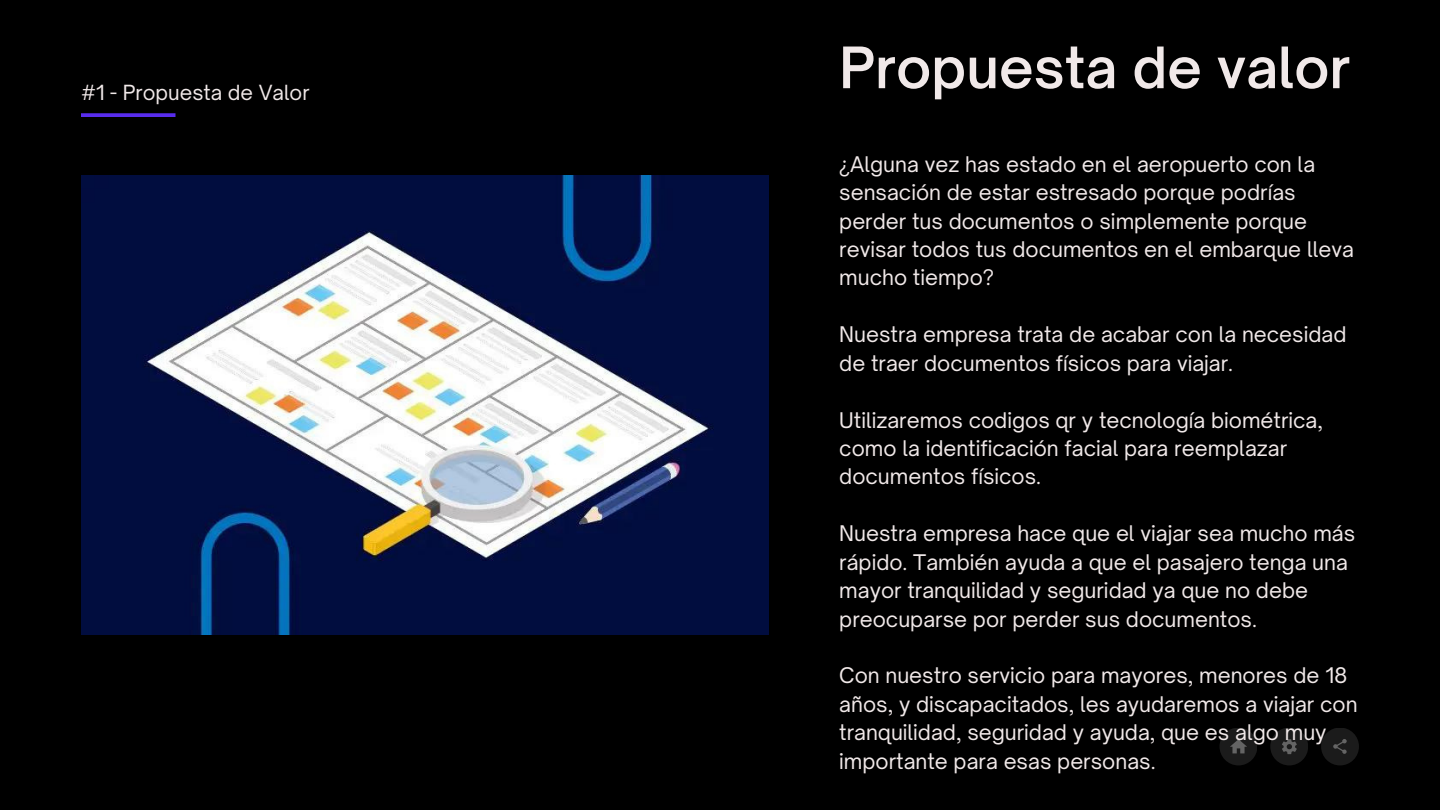
<style>
.page{position:relative;width:1440px;height:810px;background:#000}
.page>*{position:absolute;margin:0;border:0;box-sizing:border-box;transform-origin:0 0}
.t1{font:600 54.6px "Open Sauce One";color:#f1e9e9}
.t2{font:20.6px/28.4px "Open Sauce One";color:#f1e9e9}
.t3{font:20px "Open Sauce One";color:#f1e9e9}
</style>
<div class="page">
<svg style="left:81px;top:113px;width:95px;height:4px"></svg>
<div style="left:1220px;top:728px;width:37px;height:37px;background:#1b1b1b;border-radius:50%"></div>
<svg style="left:1230px;top:739px;width:17px;height:14px"></svg>
<div style="left:1270px;top:728px;width:38px;height:37px;background:#1b1b1b;border-radius:50%"></div>
<svg style="left:1282px;top:739px;width:15px;height:15px"></svg>
<div style="left:1321px;top:728px;width:38px;height:37px;background:#1b1b1b;border-radius:50%"></div>
<svg style="left:1333px;top:739px;width:14px;height:15px"></svg>
<img style="left:81px;top:176px;width:688px;height:459px">
<p class="t3" style="left:81px;top:80px;width:230px">#1 - Propuesta de Valor</p>
<h1 class="t1" style="left:839px;top:34px;width:513px">Propuesta de valor</h1>
<p class="t2" style="left:839px;top:150px;width:516px">¿Alguna vez has estado en el aeropuerto con la sensación de estar estresado porque podrías perder tus documentos o simplemente porque revisar todos tus documentos en el embarque lleva mucho tiempo?</p>
<p class="t2" style="left:839px;top:320px;width:509px">Nuestra empresa trata de acabar con la necesidad de traer documentos físicos para viajar.</p>
<p class="t2" style="left:839px;top:406px;width:485px">Utilizaremos codigos qr y tecnología biométrica, como la identificación facial para reemplazar documentos físicos.</p>
<p class="t2" style="left:839px;top:519px;width:518px">Nuestra empresa hace que el viajar sea mucho más rápido. También ayuda a que el pasajero tenga una mayor tranquilidad y seguridad ya que no debe preocuparse por perder sus documentos.</p>
<p class="t2" style="left:839px;top:661px;width:520px">Con nuestro servicio para mayores, menores de 18 años, y discapacitados, les ayudaremos a viajar con tranquilidad, seguridad y ayuda, que es algo muy importante para esas personas.</p>
</div>
